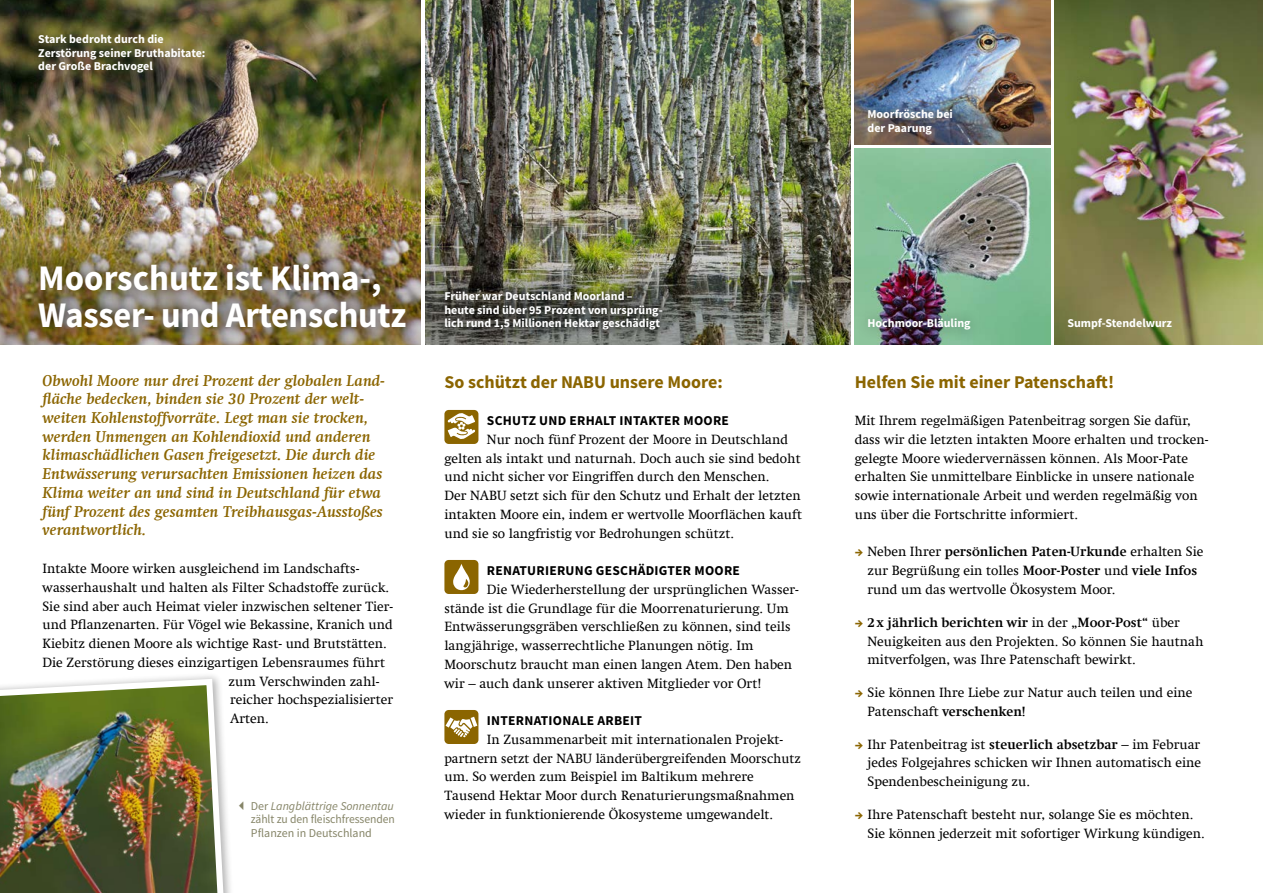
<style>
.page{position:relative;width:1263px;height:893px;background:#fff}
.page>*{position:absolute;margin:0;border:0;box-sizing:border-box;transform-origin:0 0}
.t1{font:700 36px/37.5px "Source Sans Pro";letter-spacing:-.01em;color:#fff}
.t2{font:700 18px "Source Sans Pro";color:#8b6500}
.t3{font:italic 700 15.75px/18.8px "Swift Com";color:#8b6500}
.t4{font:13.5px/18.8px "Swift Com";color:#000}
.t5{font:700 13.5px "Source Sans Pro";letter-spacing:.02em;color:#000}
.t6{font:700 12px/13.5px "Source Sans Pro";color:#fff}
.t7{font:12px/13.5px "Source Sans Pro";letter-spacing:-.005em;color:#868568;text-align:justify}
.s1{font-style:italic}
.s2{font-family:"Source Sans Pro";font-weight:700;color:#8b6500}
.s3{font-weight:700}
</style>
<div class="page">
<img style="left:0;top:0;width:421px;height:344px">
<img style="left:425px;top:0;width:425px;height:344px">
<img style="left:1054px;top:0;width:209px;height:344px">
<svg style="left:436px;top:283px;width:235px;height:56px;background:#4d4e46"></svg>
<img style="left:855px;top:0;width:195px;height:145px">
<img style="left:855px;top:149px;width:195px;height:195px">
<div style="left:855px;top:305px;width:128px;height:38px;background:#000;opacity:.4"></div>
<div style="left:21px;top:245px;width:402px;height:101px;background:#000;opacity:.65"></div>
<div style="left:444px;top:410px;width:34px;height:34px;background:#8b6500;border-radius:4px"></div>
<svg style="left:447px;top:413px;width:28px;height:26px"></svg>
<div style="left:444px;top:560px;width:34px;height:34px;background:#8b6500;border-radius:4px"></div>
<svg style="left:453px;top:564px;width:17px;height:26px"></svg>
<div style="left:444px;top:710px;width:34px;height:34px;background:#8b6500;border-radius:4px"></div>
<svg style="left:445px;top:717px;width:32px;height:20px"></svg>
<img style="left:0;top:676px;width:227px;height:217px">
<p class="t6" style="left:38px;top:32px;width:169px">Stark bedroht durch die<br>Zerstörung seiner Bruthabitate: der Große Brachvogel</p>
<h1 class="t1" style="left:38px;top:259px;width:369px">Moorschutz ist Klima-,<br>Wasser- und Artenschutz</h1>
<p class="t3" style="left:43px;top:371px;width:344px">Obwohl Moore nur drei Prozent der globalen Land&shy;fläche bedecken, binden sie 30 Prozent der welt&shy;weiten Kohlenstoffvorräte. Legt man sie trocken, werden Unmengen an Kohlendioxid und anderen klimaschädlichen Gasen freigesetzt. Die durch die Entwässerung verursachten Emissionen heizen das Klima weiter an und sind in Deutschland für etwa fünf Prozent des gesamten Treibhausgas-Ausstoßes verantwortlich.</p>
<p class="t4" style="left:43px;top:559px;width:318px">Intakte Moore wirken ausgleichend im Landschafts-</p>
<p class="t4" style="left:43px;top:578px;width:348px">wasserhaushalt und halten als Filter Schadstoffe zurück.</p>
<p class="t4" style="left:43px;top:597px;width:352px">Sie sind aber auch Heimat vieler inzwischen seltener Tier-</p>
<p class="t4" style="left:43px;top:615px;width:352px">und Pflanzenarten. Für Vögel wie Bekassine, Kranich und</p>
<p class="t4" style="left:43px;top:634px;width:346px">Kiebitz dienen Moore als wichtige Rast- und Brutstätten.</p>
<p class="t4" style="left:43px;top:653px;width:344px">Die Zerstörung dieses einzigartigen Lebensraumes führt</p>
<p class="t4" style="left:229px;top:672px;width:152px">zum Verschwinden zahl-</p>
<p class="t4" style="left:230px;top:690px;width:165px">reicher hochspezialisierter</p>
<p class="t4" style="left:230px;top:709px;width:40px">Arten.</p>
<p class="t7" style="left:251px;top:799px;width:145px">Der <span class="s1">Langblättrige Sonnentau </span>zählt zu den fleischfressenden Pflanzen in Deutschland</p>
<p class="t6" style="left:444px;top:289px;width:220px">Früher war Deutschland Moorland – heute sind über 95 Prozent von ursprüng&shy;lich rund 1,5 Millionen Hektar geschädigt</p>
<h2 class="t2" style="left:444px;top:370px;width:280px">So schützt der NABU unsere Moore:</h2>
<p class="t5" style="left:487px;top:412px;width:244px">SCHUTZ UND ERHALT INTAKTER MOORE</p>
<p class="t4" style="left:444px;top:430px;width:359px;text-indent:43px">Nur noch fünf Prozent der Moore in Deutschland gelten als intakt und naturnah. Doch auch sie sind bedoht und nicht sicher vor Eingriffen durch den Menschen.<br>Der NABU setzt sich für den Schutz und Erhalt der letzten intakten Moore ein, indem er wertvolle Moorflächen kauft und sie so langfristig vor Bedrohungen schützt.</p>
<p class="t5" style="left:487px;top:562px;width:255px">RENATURIERUNG GESCHÄDIGTER MOORE</p>
<p class="t4" style="left:444px;top:580px;width:356px;text-indent:43px">Die Wiederherstellung der ursprünglichen Wasser&shy;stände ist die Grundlage für die Moorrenaturierung. Um Entwässerungsgräben verschließen zu können, sind teils langjährige, wasserrechtliche Planungen nötig. Im Moorschutz braucht man einen langen Atem. Den haben wir – auch dank unserer aktiven Mitglieder vor Ort!</p>
<p class="t5" style="left:487px;top:712px;width:157px">INTERNATIONALE ARBEIT</p>
<p class="t4" style="left:444px;top:730px;width:358px;text-indent:42px">In Zusammenarbeit mit internationalen Projekt&shy;partnern setzt der NABU länderübergreifenden Moorschutz um. So werden zum Beispiel im Baltikum mehrere Tausend Hektar Moor durch Renaturierungsmaßnahmen wieder in funktionierende Ökosysteme umgewandelt.</p>
<p class="t6" style="left:867px;top:107px;width:87px">Moorfrösche bei der Paarung</p>
<p class="t6" style="left:867px;top:316px;width:105px">Hochmoor-Bläuling</p>
<p class="t6" style="left:1067px;top:316px;width:106px">Sumpf-Stendelwurz</p>
<h2 class="t2" style="left:855px;top:370px;width:261px">Helfen Sie mit einer Patenschaft!</h2>
<p class="t4" style="left:855px;top:411px;width:355px">Mit Ihrem regelmäßigen Patenbeitrag sorgen Sie dafür, dass wir die letzten intakten Moore erhalten und trocken&shy;gelegte Moore wiedervernässen können. Als Moor-Pate erhalten Sie unmittelbare Einblicke in unsere nationale sowie internationale Arbeit und werden regelmäßig von uns über die Fortschritte informiert.</p>
<p class="t4" style="left:867px;top:542px;width:337px;text-indent:-13px"><span class="s2">→</span> Neben Ihrer <span class="s3">persönlichen Paten-Urkunde</span> erhalten Sie zur Begrüßung ein tolles <span class="s3">Moor-Poster</span> und <span class="s3">viele Infos </span>rund um das wertvolle Ökosystem Moor.</p>
<p class="t4" style="left:867px;top:613px;width:337px;text-indent:-13px"><span class="s2">→</span> <span class="s3">2x jährlich berichten wir</span> in der <span class="s3">„Moor-Post“</span> über<br>Neuigkeiten aus den Projekten. So können Sie hautnah mitverfolgen, was Ihre Patenschaft bewirkt.</p>
<p class="t4" style="left:867px;top:683px;width:326px;text-indent:-13px"><span class="s2">→</span> Sie können Ihre Liebe zur Natur auch teilen und eine<br>Patenschaft <span class="s3">verschenken!</span></p>
<p class="t4" style="left:867px;top:735px;width:335px;text-align:justify;text-indent:-13px"><span class="s2">→</span> Ihr Patenbeitrag ist <span class="s3">steuerlich absetzbar</span> – im Februar jedes Folgejahres schicken wir Ihnen automatisch eine Spendenbescheinigung zu.</p>
<p class="t4" style="left:867px;top:805px;width:339px;text-indent:-13px"><span class="s2">→</span> Ihre Patenschaft besteht nur, solange Sie es möchten.<br>Sie können jederzeit mit sofortiger Wirkung kündigen.</p>
</div>
